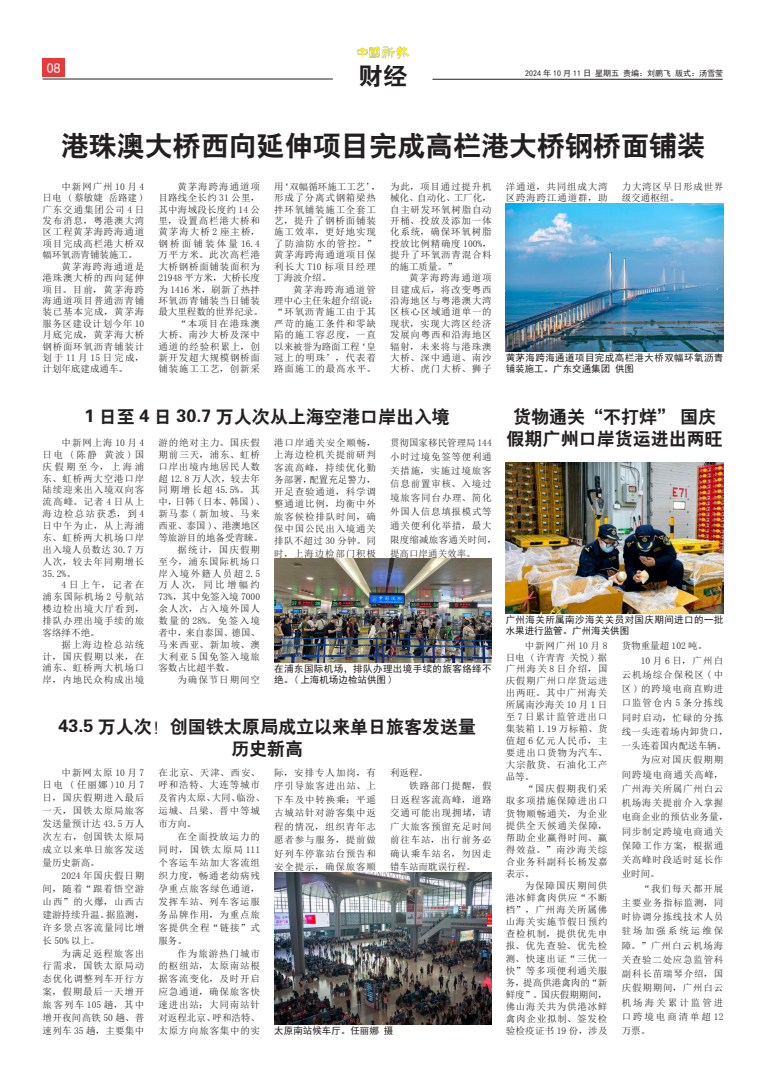
<style>
.page{position:relative;width:766px;height:1078px;background:#fff}
.page>*{position:absolute;margin:0;border:0;box-sizing:border-box;transform-origin:0 0}
.标题28{font:28px "jdchjt";color:#231f20}
.t1{font:24px "jdchjt";color:#231f20}
.标题18{font:18px/21.6px "jdchjt";color:#231f20;text-align:center}
.t2{font:14px "Sim Hei";color:#fff}
.正文{font:9.5px/11.4px "Sim Sun";letter-spacing:.085em;color:#231f20;text-align:justify}
.图注{font:9.5px/11.4px "Sim Hei";letter-spacing:.045em;color:#231f20}
.图注-2{font:9.5px "Sim Hei";color:#231f20}
.正文-2{font:9.5px "Sim Sun";color:#231f20}
.t3{font:8px "Sim Hei";color:#231f20}
.s1{font-family:"FZDHTK GBK1 0"}
</style>
<div class="page">
<img style="left:356px;top:46px;width:53px;height:13px">
<div style="left:42px;top:58px;width:23px;height:19px;background:#e53b3b"></div>
<hr style="left:43px;top:79px;width:290px;height:1px;background:#231f20">
<hr style="left:432px;top:79px;width:290px;height:1px;background:#231f20">
<img style="left:274px;top:558px;width:217px;height:104px">
<img style="left:505px;top:203px;width:218px;height:148px">
<img style="left:274px;top:872px;width:217px;height:152px">
<img style="left:505px;top:462px;width:218px;height:151px">
<p class="t2" style="left:47px;top:61px;width:15px">08</p>
<p class="t1" style="left:359px;top:64px;width:49px">财经</p>
<p class="t3" style="left:525px;top:69px;width:199px">2024 年 10 月 11 日 星期五 责编：刘鹏飞 版式：汤雪莹</p>
<p class="标题28" style="left:61px;top:131px;width:645px">港珠澳大桥西向延伸项目完成高栏港大桥钢桥面铺装</p>
<p class="正文" style="left:43px;top:180px;width:103px;text-indent:19px">中新网广州 10 月 4日电 ( 蔡敏婕 岳路建 )广东交通集团公司 4 日发布消息，粤港澳大湾区工程黄茅海跨海通道项目完成高栏港大桥双幅环氧沥青铺装施工。</p>
<p class="正文" style="left:43px;top:260px;width:103px;text-indent:19px">黄茅海跨海通道是港珠澳大桥的西向延伸项目。目前，黄茅海跨海通道项目普通沥青铺装已基本完成，黄茅海服务区建设计划今年 10月底完成，黄茅海大桥钢桥面环氧沥青铺装计划于 11 月 15 日完成，计划年底建成通车。</p>
<p class="正文" style="left:158px;top:180px;width:106px;text-align:left;text-indent:19px">黄茅海跨海通道项目路线全长约 31 公里，其中海域段长度约 14 公里，设置高栏港大桥和黄茅海大桥 2 座主桥，钢桥面铺装体量16.4万平方米。此次高栏港大桥钢桥面铺装面积为<br>21948 平方米，大桥长度为 1416 米，刷新了热拌环氧沥青铺装当日铺装最大里程数的世界纪录。</p>
<p class="正文" style="left:158px;top:317px;width:103px;text-indent:19px">“本项目在港珠澳大桥、南沙大桥及深中通道的经验积累上，创新开发超大规模钢桥面铺装施工工艺，创新采</p>
<p class="正文" style="left:274px;top:180px;width:108px;text-align:left">用‘双幅循环施工工艺’，形成了分离式钢箱梁热拌环氧铺装施工全套工艺，提升了钢桥面铺装施工效率，更好地实现了防油防水的管控。”黄茅海跨海通道项目保利长大 T10 标项目经理丁海波介绍。</p>
<p class="正文" style="left:274px;top:283px;width:105px;text-align:left;text-indent:19px">黄茅海跨海通道管理中心主任朱超介绍说：“环氧沥青施工由于其严苛的施工条件和零缺陷的施工容忍度，一直以来被誉为路面工程‘皇冠上的明珠’，代表着路面施工的最高水平。</p>
<p class="正文" style="left:390px;top:180px;width:103px">为此，项目通过提升机械化、自动化、工厂化，自主研发环氧树脂自动开桶、投放及添加一体化系统，确保环氧树脂投放比例精确度 100%，提升了环氧沥青混合料的施工质量。”</p>
<p class="正文" style="left:390px;top:272px;width:103px;text-indent:19px">黄茅海跨海通道项目建成后，将改变粤西沿海地区与粤港澳大湾区核心区域通道单一的现状，实现大湾区经济发展向粤西和沿海地区辐射，未来将与港珠澳大桥、深中通道、南沙大桥、虎门大桥、狮子</p>
<p class="标题18" style="left:84px;top:406px;width:367px"><span class="s1">1</span> 日至 <span class="s1">4</span> 日 <span class="s1">30.7</span> 万人次从上海空港口岸出入境</p>
<p class="正文" style="left:43px;top:436px;width:103px;line-height:11.9px;text-indent:19px">中新网上海 10 月 4日电 (陈静 黄波)国庆假期至今，上海浦东、虹桥两大空港口岸陆续迎来出入境双向客流高峰。记者 4 日从上海边检总站获悉，到 4日中午为止，从上海浦东、虹桥两大机场口岸出入境人员数达 30.7 万人次，较去年同期增长35.2%。</p>
<p class="正文" style="left:43px;top:579px;width:103px;line-height:11.9px;text-indent:19px">4 日上午，记者在浦东国际机场 2 号航站楼边检出境大厅看到，排队办理出境手续的旅客络绎不绝。</p>
<p class="正文" style="left:43px;top:638px;width:103px;line-height:11.9px;text-indent:19px">据上海边检总站统计，国庆假期以来，在浦东、虹桥两大机场口岸，内地民众构成出境</p>
<p class="正文" style="left:158px;top:436px;width:108px;line-height:11.9px;text-align:left">游的绝对主力。国庆假期前三天，浦东、虹桥口岸出境内地居民人数超 12.8 万人次，较去年同期增长超 45.5%。其中，日韩 ( 日本、韩国 )、新马泰 ( 新加坡、马来西亚、泰国 )、港澳地区等旅游目的地备受青睐。</p>
<p class="正文" style="left:158px;top:543px;width:103px;line-height:11.9px;text-indent:19px">据统计，国庆假期至今，浦东国际机场口岸入境外籍人员超 2.5万人次，同比增幅约73%，其中免签入境 7000余人次，占入境外国人数量的 28%。免签入境者中，来自泰国、德国、马来西亚、新加坡、澳大利亚 5 国免签入境旅客数占比超半数。</p>
<p class="正文" style="left:177px;top:674px;width:84px">为确保节日期间空</p>
<p class="正文" style="left:274px;top:436px;width:103px;line-height:12.3px">港口岸通关安全顺畅，上海边检机关提前研判客流高峰，持续优化勤务部署，配置充足警力，开足查验通道，科学调整通道比例，均衡中外旅客候检排队时间，确保中国公民出入境通关排队不超过 30 分钟。同时，上海边检部门积极</p>
<p class="正文" style="left:390px;top:435px;width:108px;line-height:13.8px;text-align:left">贯彻国家移民管理局 144小时过境免签等便利通关措施，实施过境旅客信息前置审核、入境过境旅客同台办理、简化外国人信息填报模式等通关便利化举措，最大限度缩减旅客通关时间，提高口岸通关效率。</p>
<p class="图注" style="left:274px;top:662px;width:219px">在浦东国际机场，排队办理出境手续的旅客络绎不绝。( 上海机场边检站供图 )</p>
<p class="标题18" style="left:58px;top:716px;width:419px"><span class="s1">43.5</span> 万人次<span class="s1">！</span>创国铁太原局成立以来单日旅客发送量历史新高</p>
<p class="正文" style="left:43px;top:765px;width:103px;line-height:12.9px;text-indent:19px">中新网太原 10 月 7日电 ( 任丽娜 )10 月 7日，国庆假期进入最后一天，国铁太原局旅客发送量预计达 43.5 万人次左右，创国铁太原局成立以来单日旅客发送量历史新高。</p>
<p class="正文" style="left:43px;top:868px;width:103px;line-height:12.9px;text-indent:19px">2024 年国庆假日期间，随着“跟着悟空游山西”的火爆，山西古建游持续升温。据监测，许多景点客流量同比增长 50% 以上。</p>
<p class="正文" style="left:43px;top:946px;width:103px;line-height:12.9px;text-indent:19px">为满足返程旅客出行需求，国铁太原局动态优化调整列车开行方案，假期最后一天增开旅客列车 105 趟，其中增开夜间高铁 50 趟、普速列车 35 趟，主要集中</p>
<p class="正文" style="left:158px;top:765px;width:108px;line-height:12.9px;text-align:left">在北京、天津、西安、呼和浩特、大连等城市及省内太原、大同、临汾、运城、吕梁、晋中等城市方向。</p>
<p class="正文" style="left:158px;top:830px;width:103px;line-height:12.9px;text-indent:19px">在全面投放运力的同时，国铁太原局 111个客运车站加大客流组织力度，畅通老幼病残孕重点旅客绿色通道，发挥车站、列车客运服务品牌作用，为重点旅客提供全程“链接”式服务。</p>
<p class="正文" style="left:158px;top:946px;width:103px;line-height:12.9px;text-indent:19px">作为旅游热门城市的枢纽站，太原南站根据客流变化，及时开启应急通道，确保旅客快速进出站；大同南站针对返程北京、呼和浩特、太原方向旅客集中的实</p>
<p class="正文" style="left:274px;top:765px;width:103px;line-height:13.5px">际，安排专人加岗，有序引导旅客进出站、上下车及中转换乘；平遥古城站针对游客集中返程的情况，组织青年志愿者参与服务，提前做好列车停靠站台预告和安全提示，确保旅客顺</p>
<p class="正文" style="left:390px;top:766px;width:39px">利返程。</p>
<p class="正文" style="left:390px;top:778px;width:103px;line-height:13.5px;text-indent:19px">铁路部门提醒，假日返程客流高峰，道路交通可能出现拥堵，请广大旅客预留充足时间前往车站，出行前务必确认乘车站名，勿因走错车站而耽误行程。</p>
<p class="图注-2" style="left:274px;top:1025px;width:120px">太原南站候车厅。任丽娜 摄</p>
<p class="正文" style="left:506px;top:180px;width:103px">洋通道，共同组成大湾区跨海跨江通道群，助</p>
<p class="正文" style="left:621px;top:180px;width:103px">力大湾区早日形成世界级交通枢纽。</p>
<p class="图注" style="left:505px;top:352px;width:219px">黄茅海跨海通道项目完成高栏港大桥双幅环氧沥青铺装施工。广东交通集团 供图</p>
<p class="标题18" style="left:506px;top:406px;width:217px">货物通关<span class="s1">“</span>不打烊<span class="s1">”</span> 国庆假期广州口岸货运进出两旺</p>
<p class="图注" style="left:505px;top:613px;width:219px">广州海关所属南沙海关关员对国庆期间进口的一批水果进行监管。广州海关供图</p>
<p class="正文" style="left:505px;top:639px;width:103px;line-height:11.9px;text-indent:19px">中新网广州 10 月 8日电 ( 许青青 关悦 ) 据广州海关 8 日介绍，国庆假期广州口岸货运进出两旺。其中广州海关所属南沙海关 10 月 1 日至 7 日累计监管进出口集装箱 1.19 万标箱、货值超 6 亿元人民币，主要进出口货物为汽车、大宗散货、石油化工产品等。</p>
<p class="正文" style="left:505px;top:782px;width:103px;line-height:12.1px;text-indent:19px">“国庆假期我们采取多项措施保障进出口货物顺畅通关，为企业提供全天候通关保障，帮助企业赢得时间、赢得效益。”南沙海关综合业务科副科长杨发嘉表示。</p>
<p class="正文" style="left:505px;top:879px;width:103px;line-height:12.1px;text-indent:19px">为保障国庆期间供港冰鲜禽肉供应“不断档”，广州海关所属佛山海关实施节假日预约查检机制，提供优先申报、优先查验、优先检测、快速出证“三优一快”等多项便利通关服务，提高供港禽肉的“新鲜度”。国庆假期期间，佛山海关共为供港冰鲜禽肉企业拟制、签发检验检疫证书 19 份，涉及</p>
<p class="正文-2" style="left:621px;top:641px;width:87px">货物重量超 102 吨。</p>
<p class="正文" style="left:621px;top:653px;width:108px;line-height:14.2px;text-align:left;text-indent:19px">10 月 6 日，广州白云机场综合保税区 ( 中区 ) 的跨境电商直购进口监管仓内 5 条分拣线同时启动，忙碌的分拣线一头连着场内卸货口，一头连着国内配送车辆。</p>
<p class="正文" style="left:621px;top:752px;width:108px;line-height:14.2px;text-align:left;text-indent:19px">为应对国庆假期期间跨境电商通关高峰，广州海关所属广州白云机场海关提前介入掌握电商企业的预估业务量，同步制定跨境电商通关保障工作方案，根据通关高峰时段适时延长作业时间。</p>
<p class="正文" style="left:621px;top:880px;width:103px;line-height:14.2px;text-indent:19px">“我们每天都开展主要业务指标监测，同时协调分拣线技术人员驻场加强系统运维保障。”广州白云机场海关查验二处应急监管科副科长苗瑞琴介绍，国庆假期期间，广州白云机场海关累计监管进口跨境电商清单超12万票。</p>
</div>
